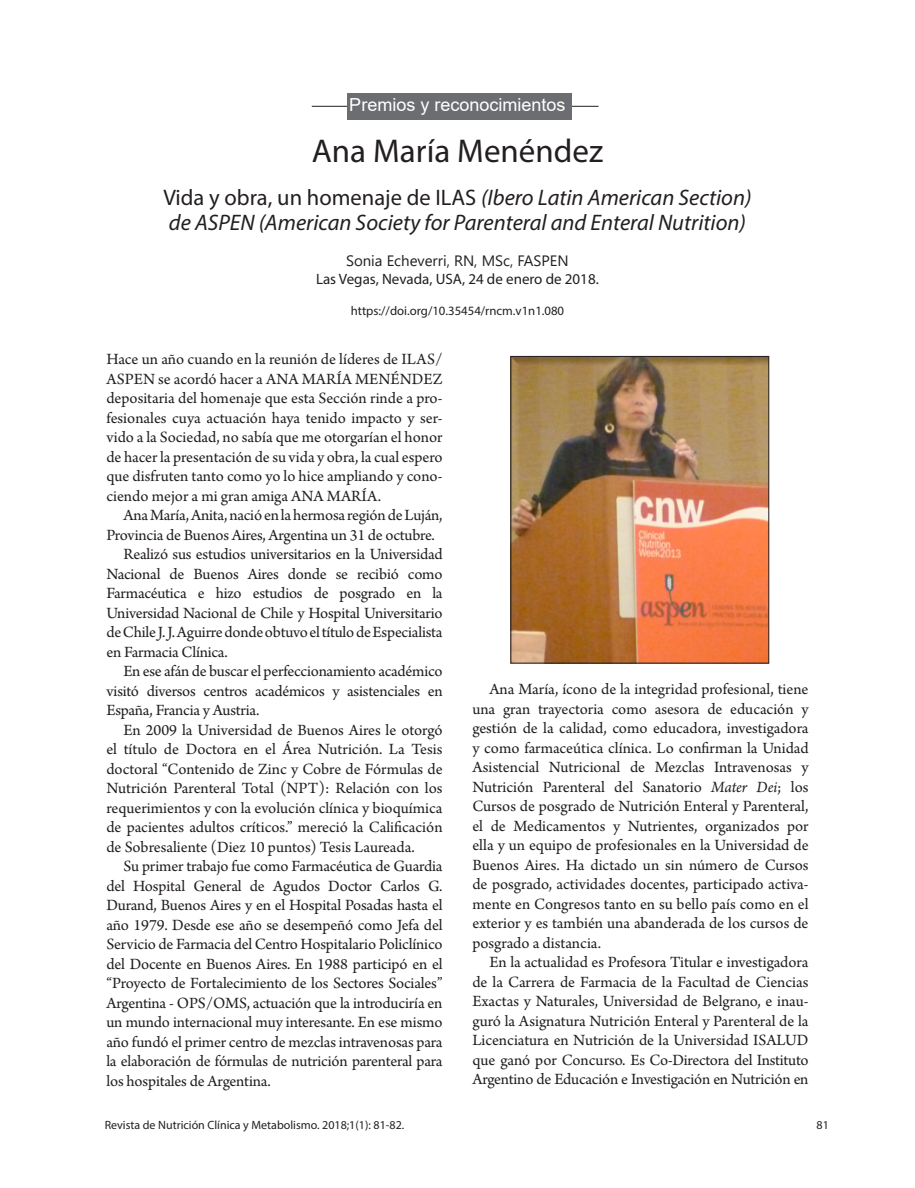
<style>
.page{position:relative;width:915px;height:1188px;background:#fff}
.page>*{position:absolute;margin:0;border:0;box-sizing:border-box;transform-origin:0 0}
.t1{font:33px "Myriad Pro";color:#231f20}
.t2{font:italic 22.5px/25.5px "Myriad Pro";color:#231f20}
.t3{font:18px "Arial";color:#fff}
.t4{font:16.5px/19.5px "Arno Pro";letter-spacing:-.01em;color:#231f20;text-align:justify}
.t5{font:16.5px "Myriad Pro";color:#fff}
.t6{font:15px "Myriad Pro";color:#231f20}
.t7{font:15px "Segoe UI";color:#231f20}
.t8{font:12.75px "Myriad Pro";color:#231f20}
.t9{font:12px "Myriad Pro";color:#231f20}
.s1{font-style:normal}
.s2{font-style:italic}
</style>
<div class="page">
<hr style="left:312px;top:106px;width:286px;height:1px;background:#231f20">
<div style="left:347px;top:93px;width:224px;height:27px;background:#6c6d70"></div>
<img style="left:512px;top:358px;width:254px;height:303px">
<div style="left:510px;top:356px;width:258px;height:307px;border:1px solid #231f20"></div>
<p class="t3" style="left:349px;top:92px;width:218px">Premios y reconocimientos</p>
<p class="t5" style="left:403px;top:96px;width:113px">Nutricion clínica</p>
<h1 class="t1" style="left:311px;top:131px;width:293px">Ana María Menéndez</h1>
<h2 class="t2" style="left:163px;top:184px;width:589px"><span class="s1">Vida y obra, un homenaje de ILAS</span> (Ibero Latin American Section) de ASPEN (American Society for Parenteral and Enteral Nutrition)</h2>
<p class="t7" style="left:346px;top:247px;width:224px">Sonia Echeverri, RN, MSc, FASPEN</p>
<p class="t6" style="left:316px;top:270px;width:284px">Las Vegas, Nevada, USA, 24 de enero de 2018.</p>
<p class="t8" style="left:351px;top:303px;width:215px">https://doi.org/10.35454/rncm.v1n1.080</p>
<p class="t4" style="left:106px;top:350px;width:337px">Hace un año cuando en la reunión de líderes de ILAS/ ASPEN se acordó hacer a ANA MARÍA MENÉNDEZ depositaria del homenaje que esta Sección rinde a pro&shy;fesionales cuya actuación haya tenido impacto y ser&shy;vido a la Sociedad, no sabía que me otorgarían el honor de hacer la presentación de su vida y obra, la cual espero que disfruten tanto como yo lo hice ampliando y cono&shy;ciendo mejor a mi gran amiga ANA MARÍA.</p>
<p class="t4" style="left:123px;top:506px;width:320px">Ana María, Anita, nació en la hermosa región de Luján,</p>
<p class="t4" style="left:106px;top:526px;width:330px">Provincia de Buenos Aires, Argentina un 31 de octubre.</p>
<p class="t4" style="left:123px;top:545px;width:320px">Realizó sus estudios universitarios en la Universidad</p>
<p class="t4" style="left:106px;top:565px;width:337px">Nacional de Buenos Aires donde se recibió como</p>
<p class="t4" style="left:106px;top:584px;width:337px">Farmacéutica e hizo estudios de posgrado en la</p>
<p class="t4" style="left:106px;top:604px;width:337px">Universidad Nacional de Chile y Hospital Universitario</p>
<p class="t4" style="left:106px;top:623px;width:337px">de Chile J. J. Aguirre donde obtuvo el título de Especialista</p>
<p class="t4" style="left:106px;top:643px;width:123px">en Farmacia Clínica.</p>
<p class="t4" style="left:123px;top:662px;width:320px">En ese afán de buscar el perfeccionamiento académico</p>
<p class="t4" style="left:106px;top:682px;width:337px">visitó diversos centros académicos y asistenciales en</p>
<p class="t4" style="left:106px;top:701px;width:154px">España, Francia y Austria.</p>
<p class="t4" style="left:123px;top:721px;width:320px">En 2009 la Universidad de Buenos Aires le otorgó</p>
<p class="t4" style="left:106px;top:740px;width:337px">el título de Doctora en el Área Nutrición. La Tesis</p>
<p class="t4" style="left:106px;top:760px;width:337px">doctoral “Contenido de Zinc y Cobre de Fórmulas de</p>
<p class="t4" style="left:106px;top:779px;width:337px">Nutrición Parenteral Total (NPT): Relación con los</p>
<p class="t4" style="left:106px;top:799px;width:337px">requerimientos y con la evolución clínica y bioquímica</p>
<p class="t4" style="left:106px;top:818px;width:337px">de pacientes adultos críticos.” mereció la Calificación</p>
<p class="t4" style="left:106px;top:838px;width:310px">de Sobresaliente (Diez 10 puntos) Tesis Laureada.</p>
<p class="t4" style="left:123px;top:857px;width:320px">Su primer trabajo fue como Farmacéutica de Guardia</p>
<p class="t4" style="left:106px;top:877px;width:337px">del Hospital General de Agudos Doctor Carlos G.</p>
<p class="t4" style="left:106px;top:896px;width:337px">Durand, Buenos Aires y en el Hospital Posadas hasta el</p>
<p class="t4" style="left:106px;top:916px;width:337px">año 1979. Desde ese año se desempeñó como Jefa del</p>
<p class="t4" style="left:106px;top:935px;width:337px">Servicio de Farmacia del Centro Hospitalario Policlínico</p>
<p class="t4" style="left:106px;top:955px;width:337px">del Docente en Buenos Aires. En 1988 participó en el</p>
<p class="t4" style="left:106px;top:975px;width:337px">“Proyecto de Fortalecimiento de los Sectores Sociales”</p>
<p class="t4" style="left:106px;top:994px;width:337px">Argentina - OPS/OMS, actuación que la introduciría en</p>
<p class="t4" style="left:106px;top:1014px;width:337px">un mundo internacional muy interesante. En ese mismo</p>
<p class="t4" style="left:106px;top:1033px;width:337px">año fundó el primer centro de mezclas intravenosas para</p>
<p class="t4" style="left:106px;top:1053px;width:337px">la elaboración de fórmulas de nutrición parenteral para</p>
<p class="t4" style="left:106px;top:1072px;width:166px">los hospitales de Argentina.</p>
<p class="t9" style="left:105px;top:1117px;width:301px">Revista de Nutrición Clínica y Metabolismo. 2018;1(1): 81-82.</p>
<p class="t4" style="left:472px;top:680px;width:337px;text-indent:17px">Ana María, ícono de la integridad profesional, tiene una gran trayectoria como asesora de educación y gestión de la calidad, como educadora, investigadora y como farmaceútica clínica. Lo confirman la Unidad Asistencial Nutricional de Mezclas Intravenosas y Nutrición Parenteral del Sanatorio <span class="s2">Mater Dei</span>; los Cursos de posgrado de Nutrición Enteral y Parenteral, el de Medicamentos y Nutrientes, organizados por ella y un equipo de profesionales en la Universidad de Buenos Aires. Ha dictado un sin número de Cursos de posgrado, actividades docentes, participado activa&shy;mente en Congresos tanto en su bello país como en el exterior y es también una abanderada de los cursos de posgrado a distancia.</p>
<p class="t4" style="left:472px;top:953px;width:337px;text-indent:17px">En la actualidad es Profesora Titular e investigadora de la Carrera de Farmacia de la Facultad de Ciencias Exactas y Naturales, Universidad de Belgrano, e inau&shy;guró la Asignatura Nutrición Enteral y Parenteral de la Licenciatura en Nutrición de la Universidad ISALUD que ganó por Concurso. Es Co-Directora del Instituto Argentino de Educación e Investigación en Nutrición en</p>
<p class="t9" style="left:816px;top:1117px;width:14px">81</p>
</div>
